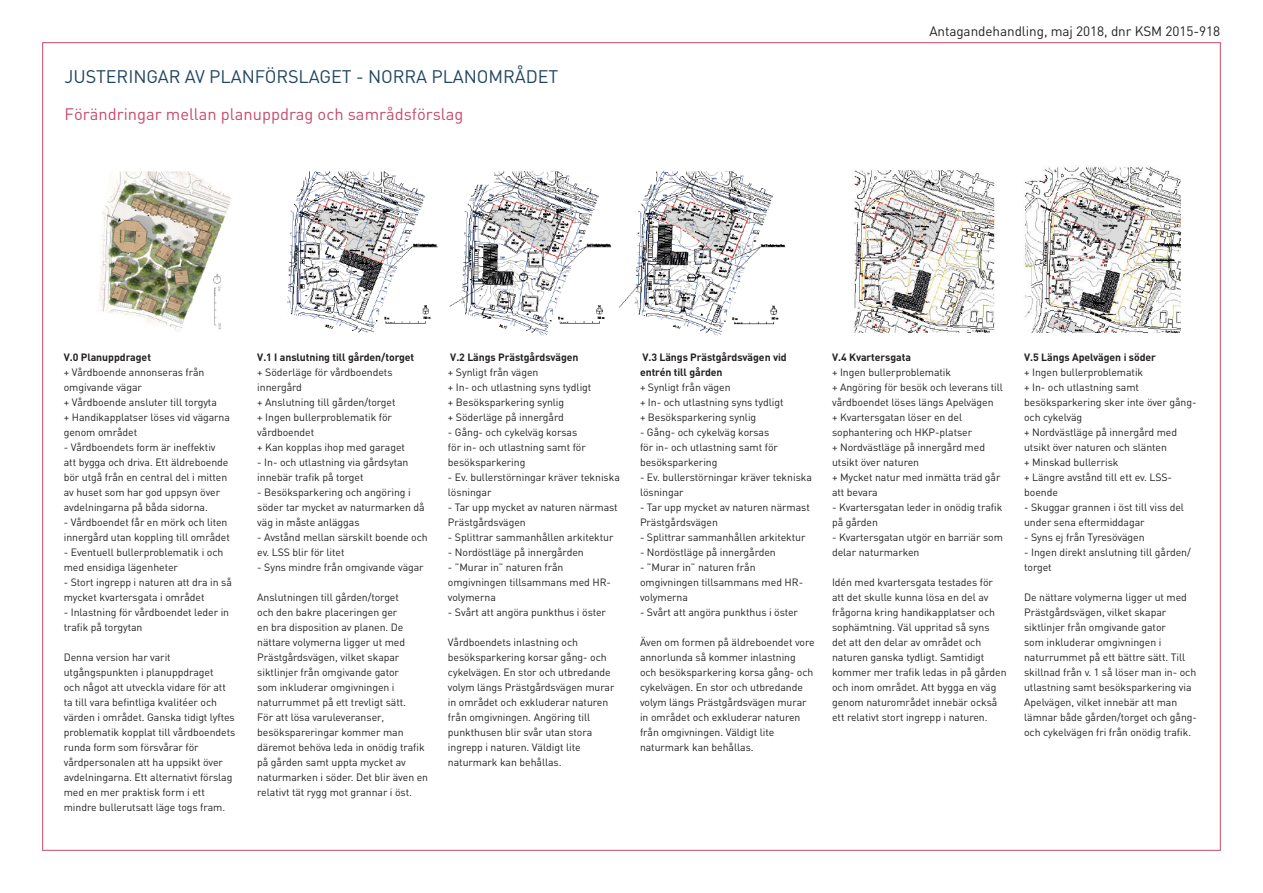
<style>
.page{position:relative;width:1263px;height:893px;background:#fff}
.page>*{position:absolute;margin:0;border:0;box-sizing:border-box;transform-origin:0 0}
.Underrubrik{font:18px "DIN";letter-spacing:-.005em;color:#204560}
.Underrubrik_2{font:16.5px "DIN";color:#c8496b}
.Bildtext{font:13.5px "DIN";letter-spacing:-.005em;color:#231f20}
.Brödtext_DIN{font:10.5px/15px "DIN";letter-spacing:-.005em;color:#231f20}
.Brödtext_DIN-2{font:700 10.5px/15px "DIN";letter-spacing:-.005em;color:#231f20}
</style>
<div class="page">
<img style="left:99px;top:171px;width:687px;height:165px">
<img style="left:854px;top:165px;width:326px;height:168px">
<p class="Underrubrik" style="left:65px;top:65px;width:495px">JUSTERINGAR AV PLANFÖRSLAGET - NORRA PLANOMRÅDET</p>
<p class="Underrubrik_2" style="left:65px;top:103px;width:400px">Förändringar mellan planuppdrag och samrådsförslag</p>
<p class="Bildtext" style="left:929px;top:23px;width:292px">Antagandehandling, maj 2018, dnr KSM 2015-918</p>
<p class="Brödtext_DIN-2" style="left:64px;top:349px;width:89px">V.0 Planuppdraget</p>
<p class="Brödtext_DIN" style="left:64px;top:364px;width:142px">+ Vårdboende annonseras från omgivande vägar</p>
<p class="Brödtext_DIN" style="left:64px;top:394px;width:155px">+ Vårdboende ansluter till torgyta</p>
<p class="Brödtext_DIN" style="left:64px;top:409px;width:168px">+ Handikapplatser löses vid vägarna genom området</p>
<p class="Brödtext_DIN" style="left:64px;top:439px;width:166px">- Vårdboendets form är ineffektiv att bygga och driva. Ett äldreboende bör utgå från en central del i mitten av huset som har god uppsyn över avdelningarna på båda sidorna.</p>
<p class="Brödtext_DIN" style="left:64px;top:514px;width:168px">- Vårdboendet får en mörk och liten innergård utan koppling till området</p>
<p class="Brödtext_DIN" style="left:64px;top:544px;width:161px">- Eventuell bullerproblematik i och med ensidiga lägenheter</p>
<p class="Brödtext_DIN" style="left:64px;top:574px;width:170px">- Stort ingrepp i naturen att dra in så mycket kvartersgata i området</p>
<p class="Brödtext_DIN" style="left:64px;top:604px;width:167px">- Inlastning för vårdboendet leder in trafik på torgytan</p>
<p class="Brödtext_DIN" style="left:64px;top:649px;width:173px">Denna version har varit utgångspunkten i planuppdraget<br>och något att utveckla vidare för att ta till vara befintliga kvalitéer och värden i området. Ganska tidigt lyftes problematik kopplat till vårdboendets runda form som försvårar för vårdpersonalen att ha uppsikt över avdelningarna. Ett alternativt förslag med en mer praktisk form i ett mindre bullerutsatt läge togs fram.</p>
<p class="Brödtext_DIN-2" style="left:257px;top:349px;width:158px">V.1 I anslutning till gården/torget</p>
<p class="Brödtext_DIN" style="left:257px;top:364px;width:137px">+ Söderläge för vårdboendets innergård</p>
<p class="Brödtext_DIN" style="left:257px;top:394px;width:140px">+ Anslutning till gården/torget</p>
<p class="Brödtext_DIN" style="left:257px;top:409px;width:136px">+ Ingen bullerproblematik för vårdboendet</p>
<p class="Brödtext_DIN" style="left:257px;top:439px;width:149px">+ Kan kopplas ihop med garaget</p>
<p class="Brödtext_DIN" style="left:257px;top:454px;width:153px">- In- och utlastning via gårdsytan innebär trafik på torget</p>
<p class="Brödtext_DIN" style="left:257px;top:484px;width:169px">- Besöksparkering och angöring i söder tar mycket av naturmarken då väg in måste anläggas</p>
<p class="Brödtext_DIN" style="left:257px;top:529px;width:172px">- Avstånd mellan särskilt boende och ev. LSS blir för litet</p>
<p class="Brödtext_DIN" style="left:257px;top:559px;width:168px">- Syns mindre från omgivande vägar</p>
<p class="Brödtext_DIN" style="left:257px;top:589px;width:150px">Anslutningen till gården/torget och den bakre placeringen ger en bra disposition av planen. De nättare volymerna ligger ut med<br>Prästgårdsvägen, vilket skapar siktlinjer från omgivande gator som inkluderar omgivningen i naturrummet på ett trevligt sätt.</p>
<p class="Brödtext_DIN" style="left:257px;top:709px;width:172px">För att lösa varuleveranser, besökspareringar kommer man däremot behöva leda in onödig trafik på gården samt uppta mycket av naturmarken i söder. Det blir även en relativt tät rygg mot grannar i öst.</p>
<p class="Brödtext_DIN-2" style="left:450px;top:349px;width:130px">V.2 Längs Prästgårdsvägen</p>
<p class="Brödtext_DIN" style="left:448px;top:364px;width:92px">+ Synligt från vägen</p>
<p class="Brödtext_DIN" style="left:448px;top:379px;width:145px">+ In- och utlastning syns tydligt</p>
<p class="Brödtext_DIN" style="left:448px;top:394px;width:118px">+ Besöksparkering synlig</p>
<p class="Brödtext_DIN" style="left:448px;top:409px;width:117px">+ Söderläge på innergård</p>
<p class="Brödtext_DIN" style="left:448px;top:424px;width:139px">- Gång- och cykelväg korsas för in- och utlastning samt för besöksparkering</p>
<p class="Brödtext_DIN" style="left:448px;top:469px;width:173px">- Ev. bullerstörningar kräver tekniska lösningar</p>
<p class="Brödtext_DIN" style="left:448px;top:499px;width:171px">- Tar upp mycket av naturen närmast<br>Prästgårdsvägen</p>
<p class="Brödtext_DIN" style="left:448px;top:529px;width:167px">- Splittrar sammanhållen arkitektur</p>
<p class="Brödtext_DIN" style="left:448px;top:544px;width:137px">- Nordöstläge på innergården</p>
<p class="Brödtext_DIN" style="left:448px;top:559px;width:165px">- ”Murar in” naturen från omgivningen tillsammans med HR&shy;volymerna</p>
<p class="Brödtext_DIN" style="left:448px;top:604px;width:160px">- Svårt att angöra punkthus i öster</p>
<p class="Brödtext_DIN" style="left:448px;top:634px;width:168px">Vårdboendets inlastning och besöksparkering korsar gång- och cykelvägen. En stor och utbredande volym längs Prästgårdsvägen murar in området och exkluderar naturen från omgivningen. Angöring till punkthusen blir svår utan stora ingrepp i naturen. Väldigt lite naturmark kan behållas.</p>
<p class="Brödtext_DIN-2" style="left:640px;top:349px;width:148px">V.3 Längs Prästgårdsvägen vid entrén till gården</p>
<p class="Brödtext_DIN" style="left:640px;top:379px;width:92px">+ Synligt från vägen</p>
<p class="Brödtext_DIN" style="left:640px;top:394px;width:145px">+ In- och utlastning syns tydligt</p>
<p class="Brödtext_DIN" style="left:640px;top:409px;width:118px">+ Besöksparkering synlig</p>
<p class="Brödtext_DIN" style="left:640px;top:424px;width:139px">- Gång- och cykelväg korsas för in- och utlastning samt för besöksparkering</p>
<p class="Brödtext_DIN" style="left:640px;top:469px;width:173px">- Ev. bullerstörningar kräver tekniska lösningar</p>
<p class="Brödtext_DIN" style="left:640px;top:499px;width:171px">- Tar upp mycket av naturen närmast<br>Prästgårdsvägen</p>
<p class="Brödtext_DIN" style="left:640px;top:529px;width:167px">- Splittrar sammanhållen arkitektur</p>
<p class="Brödtext_DIN" style="left:640px;top:544px;width:137px">- Nordöstläge på innergården</p>
<p class="Brödtext_DIN" style="left:640px;top:559px;width:165px">- ”Murar in” naturen från omgivningen tillsammans med HR&shy;volymerna</p>
<p class="Brödtext_DIN" style="left:640px;top:604px;width:160px">- Svårt att angöra punkthus i öster</p>
<p class="Brödtext_DIN" style="left:640px;top:634px;width:176px">Även om formen på äldreboendet vore annorlunda så kommer inlastning och besöksparkering korsa gång- och cykelvägen. En stor och utbredande volym längs Prästgårdsvägen murar in området och exkluderar naturen från omgivningen. Väldigt lite naturmark kan behållas.</p>
<p class="Brödtext_DIN-2" style="left:832px;top:349px;width:80px">V.4 Kvartersgata</p>
<p class="Brödtext_DIN" style="left:832px;top:364px;width:121px">+ Ingen bullerproblematik</p>
<p class="Brödtext_DIN" style="left:832px;top:379px;width:172px">+ Angöring för besök och leverans till vårdboendet löses längs Apelvägen</p>
<p class="Brödtext_DIN" style="left:832px;top:409px;width:142px">+ Kvartersgatan löser en del sophantering och HKP-platser</p>
<p class="Brödtext_DIN" style="left:832px;top:439px;width:154px">+ Nordvästläge på innergård med utsikt över naturen</p>
<p class="Brödtext_DIN" style="left:832px;top:469px;width:170px">+ Mycket natur med inmätta träd går att bevara</p>
<p class="Brödtext_DIN" style="left:832px;top:499px;width:172px">- Kvartersgatan leder in onödig trafik på gården</p>
<p class="Brödtext_DIN" style="left:832px;top:529px;width:172px">- Kvartersgatan utgör en barriär som delar naturmarken</p>
<p class="Brödtext_DIN" style="left:832px;top:574px;width:176px">Idén med kvartersgata testades för att det skulle kunna lösa en del av frågorna kring handikapplatser och sophämtning. Väl uppritad så syns det att den delar av området och naturen ganska tydligt. Samtidigt kommer mer trafik ledas in på gården och inom området. Att bygga en väg genom naturområdet innebär också ett relativt stort ingrepp i naturen.</p>
<p class="Brödtext_DIN-2" style="left:1024px;top:349px;width:133px">V.5 Längs Apelvägen i söder</p>
<p class="Brödtext_DIN" style="left:1024px;top:364px;width:121px">+ Ingen bullerproblematik</p>
<p class="Brödtext_DIN" style="left:1024px;top:379px;width:174px">+ In- och utlastning samt besöksparkering sker inte över gång&shy;och cykelväg</p>
<p class="Brödtext_DIN" style="left:1024px;top:424px;width:154px">+ Nordvästläge på innergård med utsikt över naturen och slänten</p>
<p class="Brödtext_DIN" style="left:1024px;top:454px;width:96px">+ Minskad bullerrisk</p>
<p class="Brödtext_DIN" style="left:1024px;top:469px;width:149px">+ Längre avstånd till ett ev. LSS&shy;boende</p>
<p class="Brödtext_DIN" style="left:1024px;top:499px;width:161px">- Skuggar grannen i öst till viss del under sena eftermiddagar</p>
<p class="Brödtext_DIN" style="left:1024px;top:529px;width:122px">- Syns ej från Tyresövägen</p>
<p class="Brödtext_DIN" style="left:1024px;top:544px;width:168px">- Ingen direkt anslutning till gården/ torget</p>
<p class="Brödtext_DIN" style="left:1024px;top:589px;width:174px">De nättare volymerna ligger ut med Prästgårdsvägen, vilket skapar siktlinjer från omgivande gator<br>som inkluderar omgivningen i naturrummet på ett bättre sätt. Till skillnad från v. 1 så löser man in- och utlastning samt besöksparkering via Apelvägen, vilket innebär att man lämnar både gården/torget och gång&shy;och cykelvägen fri från onödig trafik.</p>
</div>
